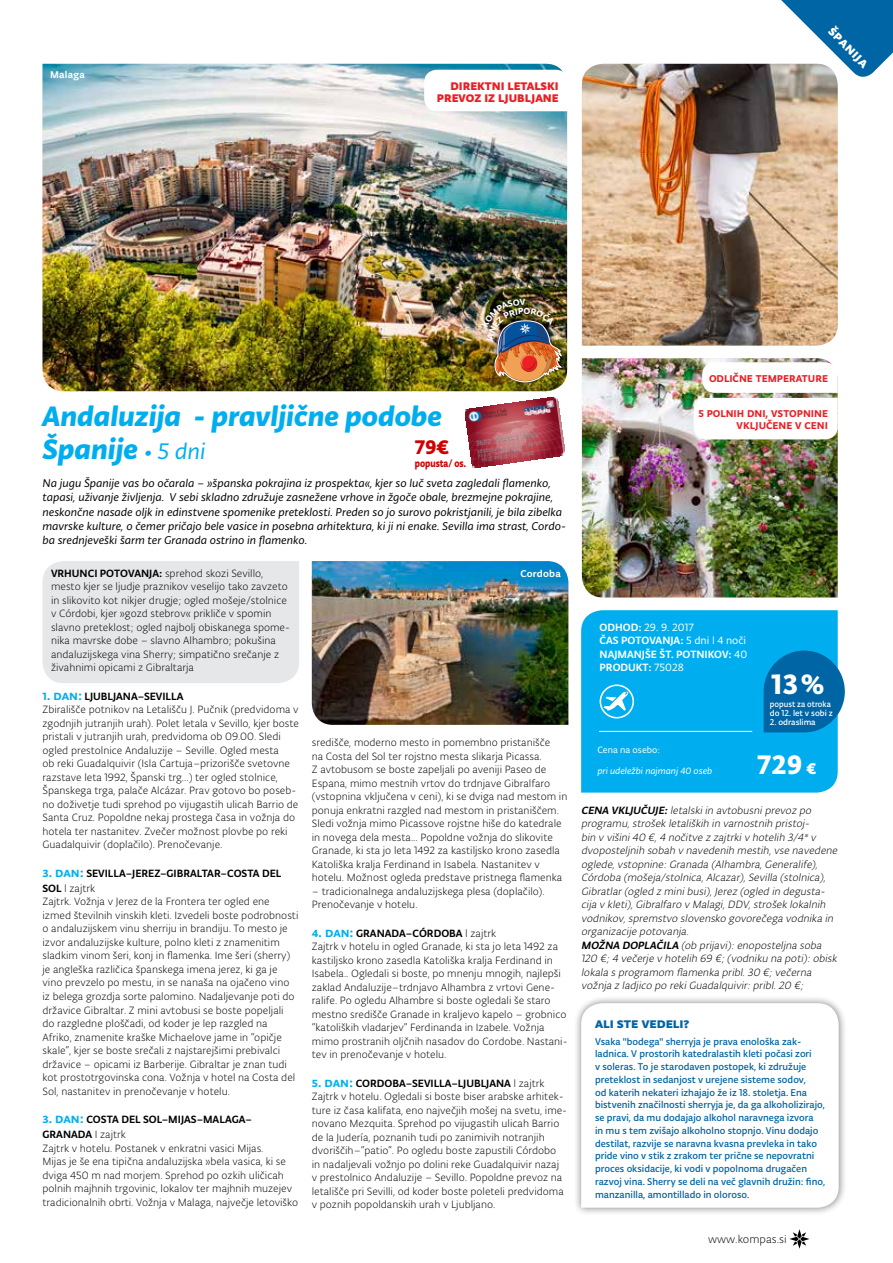
<style>
.page{position:relative;width:893px;height:1263px;background:#fff}
.page>*{position:absolute;margin:0;border:0;box-sizing:border-box;transform-origin:0 0}
.t1{font:italic 700 30px/33px "Typonine Sans Pro";color:#00aeef}
.t2{font:700 29.85px "Typonine Sans Pro";color:#fff}
.t3{font:700 28.5px "Typonine Sans Pro";color:#fff}
.t4{font:700 21px "Typonine Sans Pro";color:#d20000}
.t5{font:700 15px/12px "Typonine Sans Pro";color:#ed1d24;text-align:right;scale:.94 1}
.t6{font:700 15px "Typonine Sans Pro";color:#0065a4}
.t7{font:700 15px "Typonine Sans Pro";color:#fff}
.t8{font:500 13.5px/12px "Typonine Sans Pro";color:#ed1d24;text-align:right;scale:.94 1}
.t9{font:italic 12px/14.2px "Typonine Sans Pro Normal";color:#000}
.t10{font:300 12px "Typonine Sans Pro";color:#000}
.t11{font:500 11.85px "Typonine Sans Pro";color:#fff}
.t12{font:300 11.25px/13.5px "Typonine Sans Pro";color:#000}
.t13{font:italic 300 11.25px/13.5px "Typonine Sans Pro";letter-spacing:-.005em;color:#000}
.t14{font:500 11.25px/15px "Typonine Sans Pro";color:#000}
.t15{font:500 11.25px/13.5px "Typonine Sans Pro";color:#fff;text-align:justify}
.t16{font:11.25px "Typonine Sans Pro Normal";color:#fff}
.t17{font:700 11.25px "Typonine Sans Pro";color:#d20000;scale:.8 1}
.t18{font:10.5px/12.8px "Typonine Sans Pro Text";color:#0065a4}
.t19{font:500 10.5px "Typonine Sans Pro";letter-spacing:.02em;color:#fff}
.t20{font:italic 9.75px "Typonine Sans Pro Normal";color:#fff}
.t21{font:9.75px "Typonine Sans Pro Normal";color:#fff}
.t22{font:9px/9px "Typonine Sans Pro Text";color:#fff;scale:.92 1}
.t23{font:9px "Typonine Sans Pro Text";color:#fff}
.s1{font-family:"Typonine Sans Pro Normal";font-weight:400;font-size:24px}
.s2{font-weight:500}
.s3{font-weight:500;font-size:14.25px;color:#00aeef}
.s4{font-size:14.25px;color:#00aeef}
.s5{font-weight:300}
.s6{font-family:"Typonine Sans Pro";font-weight:500}
.s7{font-family:"Typonine Sans Pro Normal";font-weight:400}
.s8{font-size:16.5px}
</style>
<div class="page">
<svg style="left:789px;top:1229px;width:20px;height:20px"></svg>
<img style="left:43px;top:64px;width:524px;height:327px">
<svg style="left:752px;top:0;width:141px;height:77px"></svg>
<svg style="left:424px;top:70px;width:143px;height:41px"></svg>
<div style="left:43px;top:561px;width:256px;height:122px;background:#e6e7e8"></div>
<img style="left:582px;top:358px;width:256px;height:239px">
<img style="left:582px;top:64px;width:256px;height:282px">
<img style="left:312px;top:561px;width:256px;height:164px">
<svg style="left:489px;top:314px;width:78px;height:74px"></svg>
<div style="left:581px;top:610px;width:257px;height:183px;background:#00aeef"></div>
<hr style="left:599px;top:731px;width:153px;height:1px;background:#fff">
<svg style="left:600px;top:684px;width:34px;height:34px"></svg>
<svg style="left:764px;top:650px;width:81px;height:82px"></svg>
<div style="left:573px;top:995px;width:274px;height:221px;background:#000;opacity:.5"></div>
<svg style="left:581px;top:1003px;width:258px;height:205px"></svg>
<img style="left:694px;top:362px;width:144px;height:77px">
<img style="left:465px;top:397px;width:100px;height:71px">
<img style="left:482px;top:299px;width:82px;height:86px">
<p class="t19" style="left:50px;top:69px;width:36px">Malaga</p>
<h3 class="t5" style="left:437px;top:79px;width:131px">direktni letalski prevoz iz ljubljane</h3>
<h3 class="t7" style="left:837px;top:22px;width:52px;rotate:45deg">španija</h3>
<p class="t11" style="left:523px;top:303px;width:8px">o</p>
<h1 class="t1" style="left:43px;top:400px;width:401px">Andaluzija - pravljične podobe<br>Španije <span class="s1">• 5 dni</span></h1>
<p class="t9" style="left:43px;top:476px;width:525px">Na jugu Španije vas bo očarala – »španska pokrajina iz prospekta«, kjer so luč sveta zagledali flamenko, tapasi, uživanje življenja. V sebi skladno združuje zasnežene vrhove in žgoče obale, brezmejne pokrajine, neskončne nasade oljk in edinstvene spomenike preteklosti. Preden so jo surovo pokristjanili, je bila zibelka mavrske kulture, o čemer pričajo bele vasice in posebna arhitektura, ki ji ni enake. Sevilla ima strast, Cordo&shy;ba srednjeveški šarm ter Granada ostrino in flamenko.</p>
<h3 class="t4" style="left:415px;top:434px;width:36px">79€</h3>
<p class="t17" style="left:415px;top:456px;width:65px">popusta/ os.</p>
<p class="t12" style="left:51px;top:566px;width:241px"><span class="s2">VRHUNCI POTOVANJA:</span> sprehod skozi Sevillo, mesto kjer se ljudje praznikov veselijo tako zavzeto in slikovito kot nikjer drugje; ogled mošeje/stolnice v Córdobi, kjer »gozd stebrov« prikliče v spomin slavno preteklost; ogled najbolj obiskanega spome&shy;nika mavrske dobe – slavno Alhambro; pokušina andaluzijskega vina Sherry; simpatično srečanje z živahnimi opicami z Gibraltarja</p>
<p class="t12" style="left:43px;top:689px;width:258px"><span class="s3">1. dan:</span> <span class="s2">LJUBLJANA–SEVILLA<br></span>Zbirališče potnikov na Letališču J. Pučnik (predvidoma v zgodnjih jutranjih urah). Polet letala v Sevillo, kjer boste pristali v jutranjih urah, predvidoma ob 09.00. Sledi ogled prestolnice Andaluzije – Seville. Ogled mesta<br>ob reki Guadalquivir (Isla Cartuja–prizorišče svetovne razstave leta 1992, Španski trg...) ter ogled stolnice, Španskega trga, palače Alcázar. Prav gotovo bo poseb&shy;no doživetje tudi sprehod po vijugastih ulicah Barrio de Santa Cruz. Popoldne nekaj prostega časa in vožnja do hotela ter nastanitev. Zvečer možnost plovbe po reki Guadalquivir (doplačilo). Prenočevanje.</p>
<p class="t14" style="left:43px;top:866px;width:240px"><span class="s4">3. dan:</span> SEVILLA–JEREZ–GIBRALTAR–COSTA DEL<br>SOL <span class="s5">| zajtrk</span></p>
<p class="t12" style="left:43px;top:895px;width:257px">Zajtrk. Vožnja v Jerez de la Frontera ter ogled ene izmed številnih vinskih kleti. Izvedeli boste podrobnosti o andaluzijskem vinu sherriju in brandiju. To mesto je izvor andaluzijske kulture, polno kleti z znamenitim sladkim vinom šeri, konj in flamenka. Ime šeri (sherry) je angleška različica španskega imena jerez, ki ga je vino prevzelo po mestu, in se nanaša na ojačeno vino iz belega grozdja sorte palomino. Nadaljevanje poti do državice Gibraltar. Z mini avtobusi se boste popeljali do razgledne ploščadi, od koder je lep razgled na Afriko, znamenite kraške Michaelove jame in “opičje skale”, kjer se boste srečali z najstarejšimi prebivalci državice – opicami iz Barberije. Gibraltar je znan tudi kot prostotrgovinska cona. Vožnja v hotel na Costa del Sol, nastanitev in prenočevanje v hotelu.</p>
<p class="t14" style="left:43px;top:1112px;width:211px"><span class="s4">3. dan:</span> COSTA DEL SOL–MIJAS–MALAGA–<br>GRANADA <span class="s5">I zajtrk</span></p>
<p class="t12" style="left:43px;top:1141px;width:257px">Zajtrk v hotelu. Postanek v enkratni vasici Mijas.<br>Mijas je še ena tipična andaluzijska »bela vasica, ki se dviga 450 m nad morjem. Sprehod po ozkih uličicah polnih majhnih trgovinic, lokalov ter majhnih muzejev tradicionalnih obrti. Vožnja v Malaga, največje letoviško</p>
<p class="t19" style="left:520px;top:567px;width:42px">Cordoba</p>
<p class="t12" style="left:312px;top:735px;width:257px">središče, moderno mesto in pomembno pristanišče<br>na Costa del Sol ter rojstno mesta slikarja Picassa.<br>Z avtobusom se boste zapeljali po aveniji Paseo de Espana, mimo mestnih vrtov do trdnjave Gibralfaro (vstopnina vključena v ceni), ki se dviga nad mestom in ponuja enkratni razgled nad mestom in pristaniščem.<br>Sledi vožnja mimo Picassove rojstne hiše do katedrale in novega dela mesta... Popoldne vožnja do slikovite Granade, ki sta jo leta 1492 za kastiljsko krono zasedla Katoliška kralja Ferdinand in Isabela. Nastanitev v hotelu. Možnost ogleda predstave pristnega flamenka</p>
<p class="t12" style="left:312px;top:884px;width:234px">– tradicionalnega andaluzijskega plesa (doplačilo).<br>Prenočevanje v hotelu.</p>
<p class="t12" style="left:312px;top:926px;width:257px"><span class="s3">4. dan:</span> <span class="s2">GRANADA–CÓRDOBA</span> | zajtrk<br>Zajtrk v hotelu in ogled Granade, ki sta jo leta 1492 za kastiljsko krono zasedla Katoliška kralja Ferdinand in Isabela.. Ogledali si boste, po mnenju mnogih, najlepši zaklad Andaluzije–trdnjavo Alhambra z vrtovi Gene&shy;ralife. Po ogledu Alhambre si boste ogledali še staro mestno središče Granade in kraljevo kapelo – grobnico “katoliških vladarjev” Ferdinanda in Izabele. Vožnja mimo prostranih oljčnih nasadov do Cordobe. Nastani&shy;tev in prenočevanje v hotelu.</p>
<p class="t12" style="left:312px;top:1076px;width:257px"><span class="s3">5. dan:</span> <span class="s2">CORDOBA–SEVILLA–LJUBLJANA</span> | zajtrk Zajtrk v hotelu. Ogledali si boste biser arabske arhitek&shy;ture iz časa kalifata, eno največjih mošej na svetu, ime&shy;novano Mezquita. Sprehod po vijugastih ulicah Barrio de la Judería, poznanih tudi po zanimivih notranjih dvoriščih–“patio”. Po ogledu boste zapustili Córdobo in nadaljevali vožnjo po dolini reke Guadalquivir nazaj v prestolnico Andaluzije – Sevillo. Popoldne prevoz na letališče pri Sevilli, od koder boste poleteli predvidoma v poznih popoldanskih urah v Ljubljano.</p>
<p class="t8" style="left:709px;top:371px;width:128px">odlične temperature</p>
<p class="t8" style="left:698px;top:407px;width:139px">5 polnih dni, vstopnine vključene v ceni</p>
<p class="t16" style="left:600px;top:620px;width:96px"><span class="s6">ODHOD:</span> 29. 9. 2017</p>
<p class="t15" style="left:600px;top:634px;width:149px">ČAS POTOVANJA: <span class="s7">5 dni | 4 noči </span>NAJMANJŠE ŠT. POTNIKOV: <span class="s7">40<br></span>PRODUKT: <span class="s7">75028</span></p>
<h2 class="t2" style="left:771px;top:666px;width:55px">13 %</h2>
<p class="t22" style="left:770px;top:700px;width:70px">popust za otroka do 12. let v sobi z</p>
<p class="t23" style="left:770px;top:717px;width:47px">2. odraslima</p>
<p class="t21" style="left:597px;top:744px;width:64px">Cena na osebo:</p>
<p class="t20" style="left:597px;top:765px;width:116px">pri udeležbi najmanj 40 oseb</p>
<h3 class="t3" style="left:757px;top:747px;width:60px">729 <span class="s8">€</span></h3>
<p class="t13" style="left:581px;top:803px;width:260px"><span class="s2">CENA VKLJUČUJ E:</span>letalskiin avtobusniprevoz po programu,strošek letaliških in varnostnih pristoj -<br>bin v višini40 €,4 nočitve z zajtrkiv hotelih 3/4* v dvoposteljnih sobah v navedenih mestih,vse navedene oglede,vstopnine:Granada (Alhambra,Generalife), Córdoba (mošeja/stolnica,Alcazar),Sevilla (stolnica), Gibratlar(ogled z minibusi),Jerez (ogled in degusta&shy;cija v kleti),Gibralfaro v Malagi,DDV,strošek lokalnih vodnikov,spremstvo slovensko govorečega vodnika in organizacije potovanja.<br><span class="s2">MOŽNA DOPLAČILA</span> (ob prijavi):enopostelj na soba 120 €;4 večerje v hotelih 69 €;(vodniku na poti):obisk lokala s programom flamenka pribl.30 €;večerna vožnja z ladjico po rekiGuadalquivir:pribl.20 €;</p>
<h3 class="t6" style="left:595px;top:1013px;width:96px">ali ste vedeli?</h3>
<p class="t18" style="left:595px;top:1035px;width:232px">Vsaka "bodega" sherryja je prava enološka zak&shy;ladnica. V prostorih katedralastih kleti počasi zori<br>v soleras. To je starodaven postopek, ki združuje preteklost in sedanjost v urejene sisteme sodov,<br>od katerih nekateri izhajajo že iz 18. stoletja. Ena bistvenih značilnosti sherryja je, da ga alkoholizirajo, se pravi, da mu dodajajo alkohol naravnega izvora<br>in mu s tem zvišajo alkoholno stopnjo. Vinu dodajo destilat, razvije se naravna kvasna prevleka in tako pride vino v stik z zrakom ter prične se nepovratni proces oksidacije, ki vodi v popolnoma drugačen razvoj vina. Sherry se deli na več glavnih družin: fino, manzanilla, amontillado in oloroso.</p>
<p class="t10" style="left:708px;top:1232px;width:80px">www.kompas.si</p>
</div>
